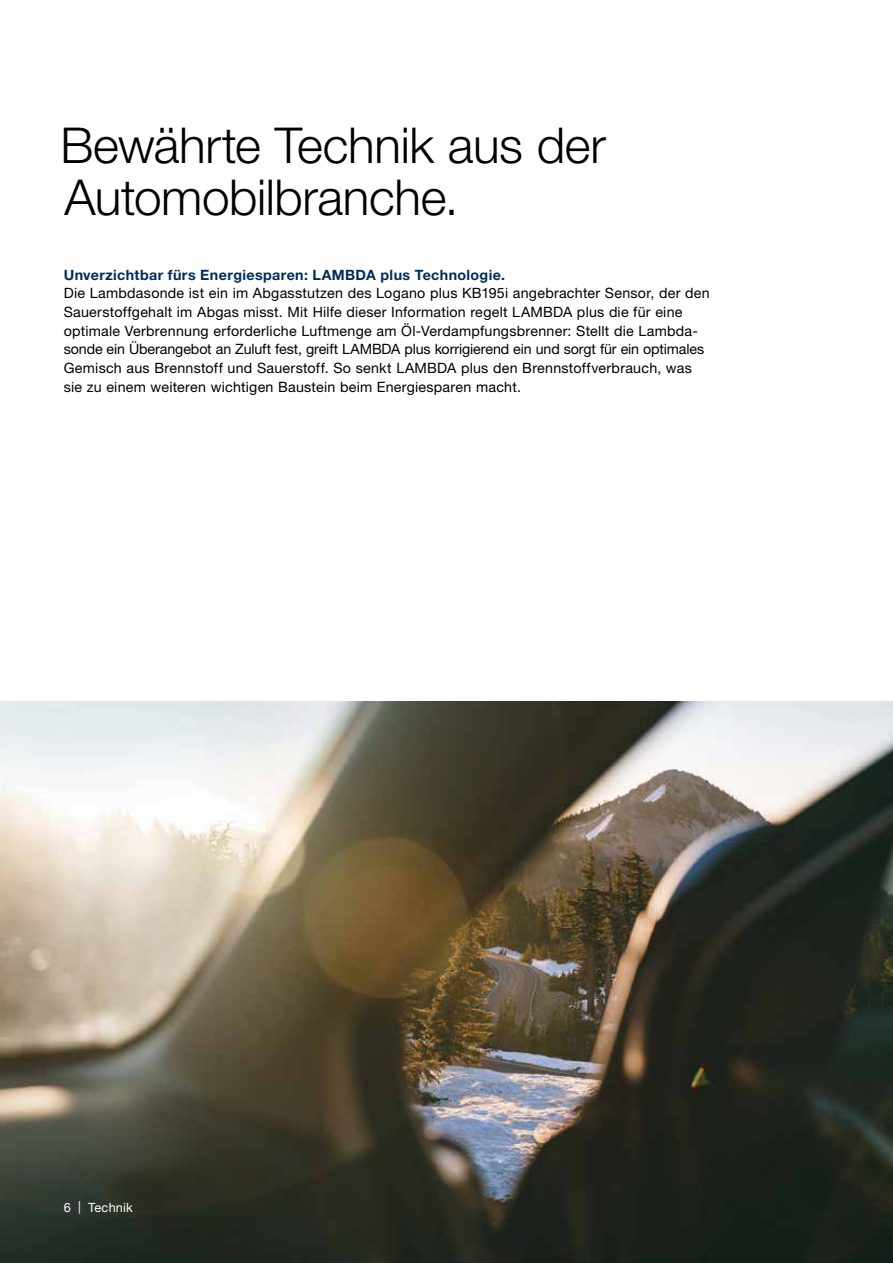
<style>
.page{position:relative;width:893px;height:1263px;background:#fff}
.page>*{position:absolute;margin:0;border:0;box-sizing:border-box;transform-origin:0 0}
.t1{font:300 49.5px/52.5px "Helvetica Neue LT Pro";letter-spacing:-.01em;color:#000}
.t2{font:14.25px/18.6px "Helvetica Neue LT Pro";letter-spacing:.015em;color:#000}
.t3{font:700 14.25px "Helvetica Neue LT Pro";letter-spacing:.025em;color:#002d5a}
.t4{font:12.75px "Helvetica Neue LT Pro";letter-spacing:.01em;color:#fff}
</style>
<div class="page">
<img style="left:0;top:702px;width:893px;height:561px">
<h1 class="t1" style="left:61px;top:118px;width:547px">Bewährte Technik aus der<br>Automobilbranche.</h1>
<p class="t3" style="left:64px;top:266px;width:443px">Unverzichtbar fürs Energiesparen: LAMBDA plus Technologie.</p>
<p class="t2" style="left:64px;top:284px;width:647px">Die Lambdasonde ist ein im Abgasstutzen des Logano plus KB195i angebrachter Sensor, der den Sauerstoffgehalt im Abgas misst. Mit Hilfe dieser Information regelt LAMBDA plus die für eine optimale Verbrennung erforderliche Luftmenge am Öl-Verdampfungsbrenner: Stellt die Lambda&shy;sonde ein Überangebot an Zuluft fest, greift LAMBDA plus korrigierend ein und sorgt für ein optimales Gemisch aus Brennstoff und Sauerstoff. So senkt LAMBDA plus den Brennstoffverbrauch, was sie zu einem weiteren wichtigen Baustein beim Energiesparen macht.</p>
<p class="t4" style="left:64px;top:1199px;width:70px">6 | Technik</p>
</div>
